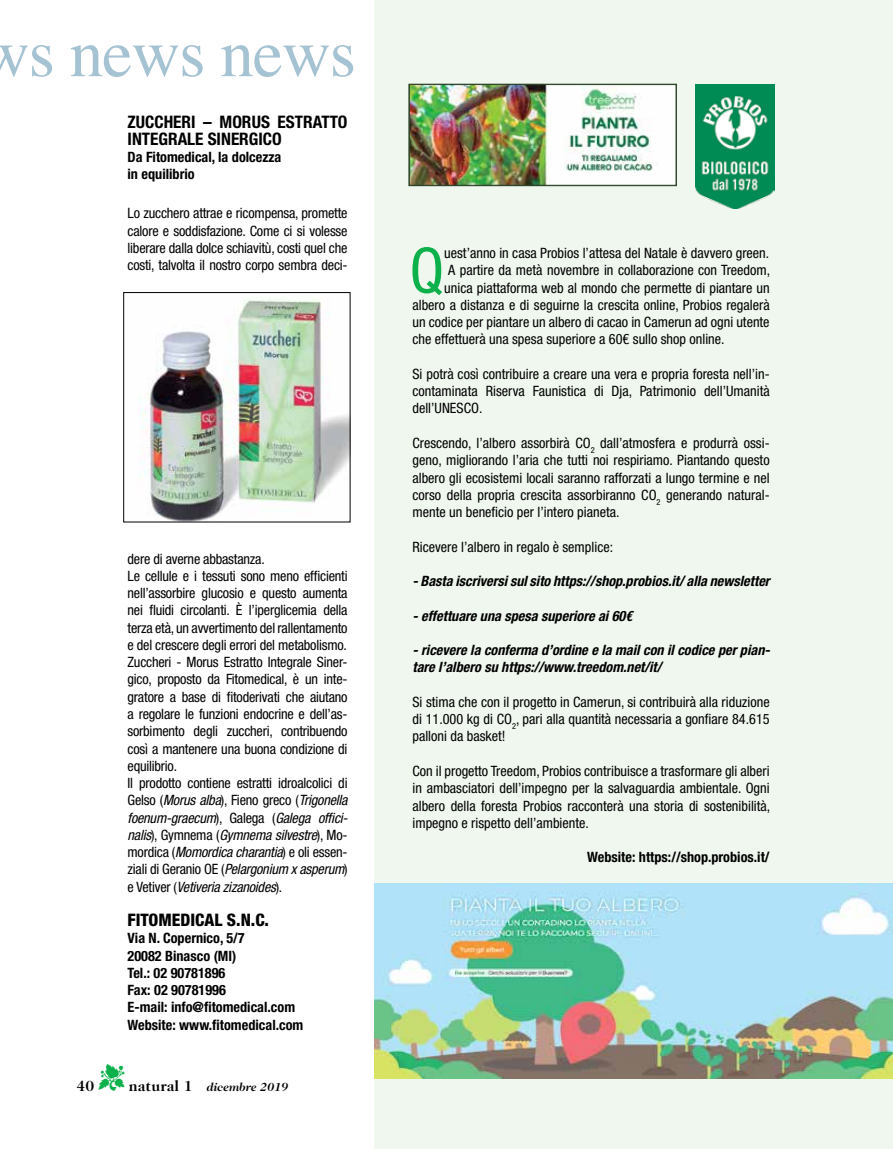
<style>
.page{position:relative;width:893px;height:1149px;background:#fff}
.page>*{position:absolute;margin:0;border:0;box-sizing:border-box;transform-origin:0 0}
.t1{font:67.5px "Times";letter-spacing:-.015em;color:#a5c3d2}
.t2{font:condensed 62.55px "Helvetica Neue LT Std";color:#0db14b}
.t3{font:700 condensed 17.25px/17.2px "Helvetica Neue LT Std";color:#000}
.t4{font:800 condensed 17.25px "Helvetica Neue LT Std";color:#000}
.t5{font:700 15px "Caslon 224 IT Cby BT";color:#000}
.t6{font:condensed 14.25px/17.2px "Helvetica Neue LT Std";letter-spacing:-.015em;color:#000;text-align:justify}
.t7{font:italic 700 condensed 14.25px/17.2px "Helvetica Neue LT Std";color:#000}
.t8{font:700 condensed 14.25px/17.2px "Helvetica Neue LT Std";color:#000}
.t9{font:italic 700 12px "Caslon 224 IT Cby BT";color:#000}
.s1{font-style:italic}
.s2{color:#0db14b}
.s3{font-style:normal;font-size:15px}
</style>
<div class="page">
<div style="left:374px;top:0;width:519px;height:1148px;background:#eff7ee"></div>
<img style="left:123px;top:292px;width:228px;height:230px">
<img style="left:409px;top:84px;width:268px;height:102px">
<div style="left:409px;top:84px;width:267px;height:101px;border:1px solid #2e452b"></div>
<img style="left:695px;top:84px;width:79px;height:124px">
<img style="left:375px;top:882px;width:518px;height:196px">
<h1 class="t1" style="left:-19px;top:-10px;width:377px">ws news news</h1>
<p class="t3" style="left:128px;top:112px;width:221px">ZUCCHERI – MORUS ESTRATTO<br>INTEGRALE SINERGICO</p>
<p class="t8" style="left:128px;top:148px;width:155px">Da Fitomedical, la dolcezza in equilibrio</p>
<p class="t6" style="left:128px;top:204px;width:221px">Lo zucchero attrae e ricompensa, promette calore e soddisfazione. Come ci si volesse liberare dalla dolce schiavitù, costi quel che costi, talvolta il nostro corpo sembra deci-</p>
<p class="t6" style="left:128px;top:549px;width:222px;text-align:left">dere di averne abbastanza.<br>Le cellule e i tessuti sono meno efficienti nell’assorbire glucosio e questo aumenta nei fluidi circolanti. è l’iperglicemia della terza età, un avvertimento del rallentamento e del crescere degli errori del metabolismo.<br>Zuccheri - Morus Estratto Integrale Siner&shy;gico, proposto da Fitomedical, è un inte&shy;gratore a base di fitoderivati che aiutano a regolare le funzioni endocrine e dell’as&shy;sorbimento degli zuccheri, contribuendo così a mantenere una buona condizione di equilibrio.<br>Il prodotto contiene estratti idroalcolici di Gelso (<span class="s1">Morus alba</span>), Fieno greco (<span class="s1">Trigonella foenum-graecum</span>), Galega (<span class="s1">Galega offici&shy;nalis</span>), Gymnema (<span class="s1">Gymnema silvestre</span>), Mo&shy;mordica (<span class="s1">Momordica charantia</span>) e oli essen&shy;ziali di Geranio OE (<span class="s1">Pelargonium x asperum</span>) e Vetiver (<span class="s1">Vetiveria zizanoides</span>).</p>
<p class="t4" style="left:128px;top:909px;width:143px">FITOMEDICAL S.N.C.</p>
<p class="t8" style="left:128px;top:929px;width:177px">Via N. Copernico, 5/7<br>20082 Binasco (MI)<br>Tel.: 02 90781896<br>Fax: 02 90781996<br>E-mail: info@fitomedical.com<br>Website: www.fitomedical.com</p>
<p class="t9" style="left:99px;top:1079px;width:191px"><span class="s2">▼</span> <span class="s3">natural 1</span> dicembre 2019</p>
<p class="t5" style="left:77px;top:1076px;width:19px">40</p>
<h2 class="t2" style="left:409px;top:234px;width:36px">Q</h2>
<p class="t6" style="left:444px;top:244px;width:326px">uest’anno in casa Probios l’attesa del Natale è davvero green.</p>
<p class="t6" style="left:448px;top:261px;width:323px">A partire da metà novembre in collaborazione con Treedom,</p>
<p class="t6" style="left:444px;top:279px;width:327px">unica piattaforma web al mondo che permette di piantare un</p>
<p class="t6" style="left:412px;top:296px;width:359px">albero a distanza e di seguirne la crescita online, Probios regalerà</p>
<p class="t6" style="left:412px;top:313px;width:359px">un codice per piantare un albero di cacao in Camerun ad ogni utente</p>
<p class="t6" style="left:412px;top:330px;width:314px">che effettuerà una spesa superiore a 60€ sullo shop online.</p>
<p class="t6" style="left:412px;top:365px;width:359px">Si potrà così contribuire a creare una vera e propria foresta nell’in&shy;contaminata Riserva Faunistica di Dja, Patrimonio dell’Umanità dell’UNESCO.</p>
<p class="t6" style="left:412px;top:434px;width:359px">Crescendo, l’albero assorbirà CO<sub>2</sub> dall’atmosfera e produrrà ossi&shy;geno, migliorando l’aria che tutti noi respiriamo. Piantando questo albero gli ecosistemi locali saranno rafforzati a lungo termine e nel corso della propria crescita assorbiranno CO<sub>2</sub> generando natural&shy;mente un beneficio per l’intero pianeta.</p>
<p class="t6" style="left:412px;top:537px;width:202px">Ricevere l’albero in regalo è semplice:</p>
<p class="t7" style="left:412px;top:572px;width:359px">- Basta iscriversi sul sito https://shop.probios.it/ alla newsletter</p>
<p class="t7" style="left:412px;top:607px;width:221px">- effettuare una spesa superiore ai 60€</p>
<p class="t7" style="left:412px;top:641px;width:359px">- ricevere la conferma d’ordine e la mail con il codice per pian&shy;tare l’albero su https://www.treedom.net/it/</p>
<p class="t6" style="left:412px;top:693px;width:359px">Si stima che con il progetto in Camerun, si contribuirà alla riduzione di 11.000 kg di CO<sub>2</sub>, pari alla quantità necessaria a gonfiare 84.615 palloni da basket!</p>
<p class="t6" style="left:412px;top:762px;width:359px">Con il progetto Treedom, Probios contribuisce a trasformare gli alberi in ambasciatori dell’impegno per la salvaguardia ambientale. Ogni albero della foresta Probios racconterà una storia di sostenibilità, impegno e rispetto dell’ambiente.</p>
<p class="t8" style="left:587px;top:848px;width:184px">Website: https://shop.probios.it/</p>
</div>
